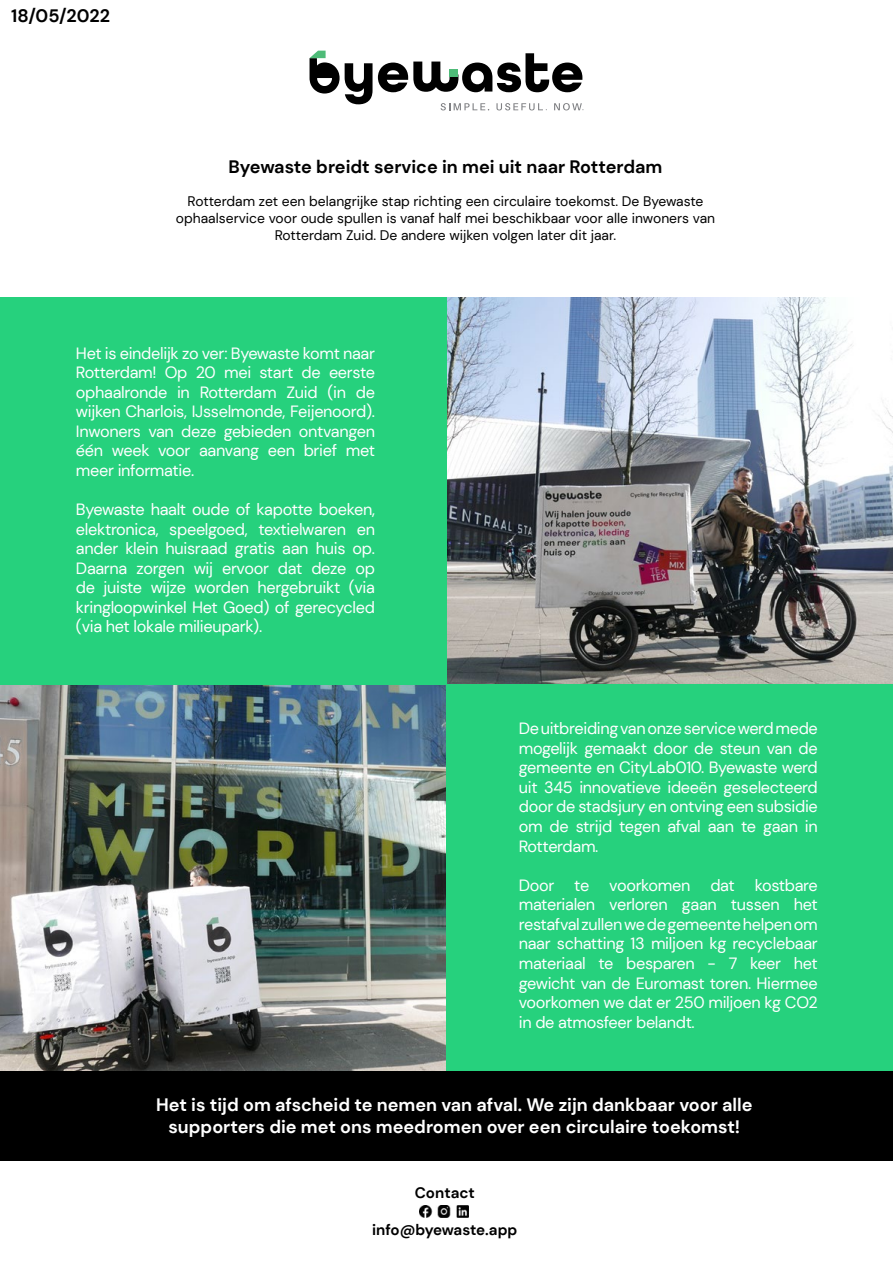
<style>
.page{position:relative;width:893px;height:1263px;background:#fff}
.page>*{position:absolute;margin:0;border:0;box-sizing:border-box;transform-origin:0 0}
.t1{font:700 18px/21.6px "DM Sans";color:#fff;text-align:center}
.t2{font:700 18px "DM Sans";color:#000}
.t3{font:16.35px/19.5px "DM Sans";letter-spacing:-.02em;color:#fff;text-align:justify}
.t4{font:700 15.15px "DM Sans";color:#000}
.t5{font:13.8px/16.6px "DM Sans";color:#000;text-align:center}
</style>
<div class="page">
<img style="left:381px;top:297px;width:512px;height:388px">
<img style="left:0;top:685px;width:446px;height:386px">
<div style="left:0;top:297px;width:446px;height:387px;background:#26d17d"></div>
<div style="left:446px;top:684px;width:447px;height:388px;background:#26d17d"></div>
<svg style="left:420px;top:1205px;width:12px;height:12px"></svg>
<svg style="left:310px;top:51px;width:273px;height:59px"></svg>
<div style="left:0;top:1071px;width:893px;height:90px;background:#000"></div>
<img style="left:437px;top:1205px;width:14px;height:12px">
<svg style="left:456px;top:1205px;width:12px;height:12px"></svg>
<p class="t2" style="left:11px;top:5px;width:100px">18/05/2022</p>
<p class="t2" style="left:229px;top:156px;width:435px">Byewaste breidt service in mei uit naar Rotterdam</p>
<p class="t5" style="left:176px;top:193px;width:541px">Rotterdam zet een belangrijke stap richting een circulaire toekomst. De Byewaste ophaalservice voor oude spullen is vanaf half mei beschikbaar voor alle inwoners van<br>Rotterdam Zuid. De andere wijken volgen later dit jaar.</p>
<p class="t3" style="left:76px;top:343px;width:301px">Het is eindelijk zo ver: Byewaste komt naar Rotterdam! Op 20 mei start de eerste ophaalronde in Rotterdam Zuid (in de wijken Charlois, IJsselmonde, Feijenoord).<br>Inwoners van deze gebieden ontvangen één week voor aanvang een brief met meer informatie.</p>
<p class="t3" style="left:76px;top:500px;width:301px">Byewaste haalt oude of kapotte boeken, elektronica, speelgoed, textielwaren en ander klein huisraad gratis aan huis op.<br>Daarna zorgen wij ervoor dat deze op de juiste wijze worden hergebruikt (via kringloopwinkel Het Goed) of gerecycled (via het lokale milieupark).</p>
<p class="t3" style="left:519px;top:719px;width:301px">De uitbreiding van onze service werd mede mogelijk gemaakt door de steun van de gemeente en CityLab010. Byewaste werd uit 345 innovatieve ideeën geselecteerd door de stadsjury en ontving een subsidie om de strijd tegen afval aan te gaan in Rotterdam.</p>
<p class="t3" style="left:519px;top:875px;width:301px">Door te voorkomen dat kostbare materialen verloren gaan tussen het restafval zullen we de gemeente helpen om naar schatting 13 miljoen kg recyclebaar materiaal te besparen - 7 keer het gewicht van de Euromast toren. Hiermee voorkomen we dat er 250 miljoen kg CO2 in de atmosfeer belandt.</p>
<p class="t1" style="left:156px;top:1094px;width:598px">Het is tijd om afscheid te nemen van afval. We zijn dankbaar voor alle supporters die met ons meedromen over een circulaire toekomst!</p>
<p class="t4" style="left:415px;top:1183px;width:61px">Contact</p>
<p class="t4" style="left:372px;top:1220px;width:147px">info@byewaste.app</p>
</div>
